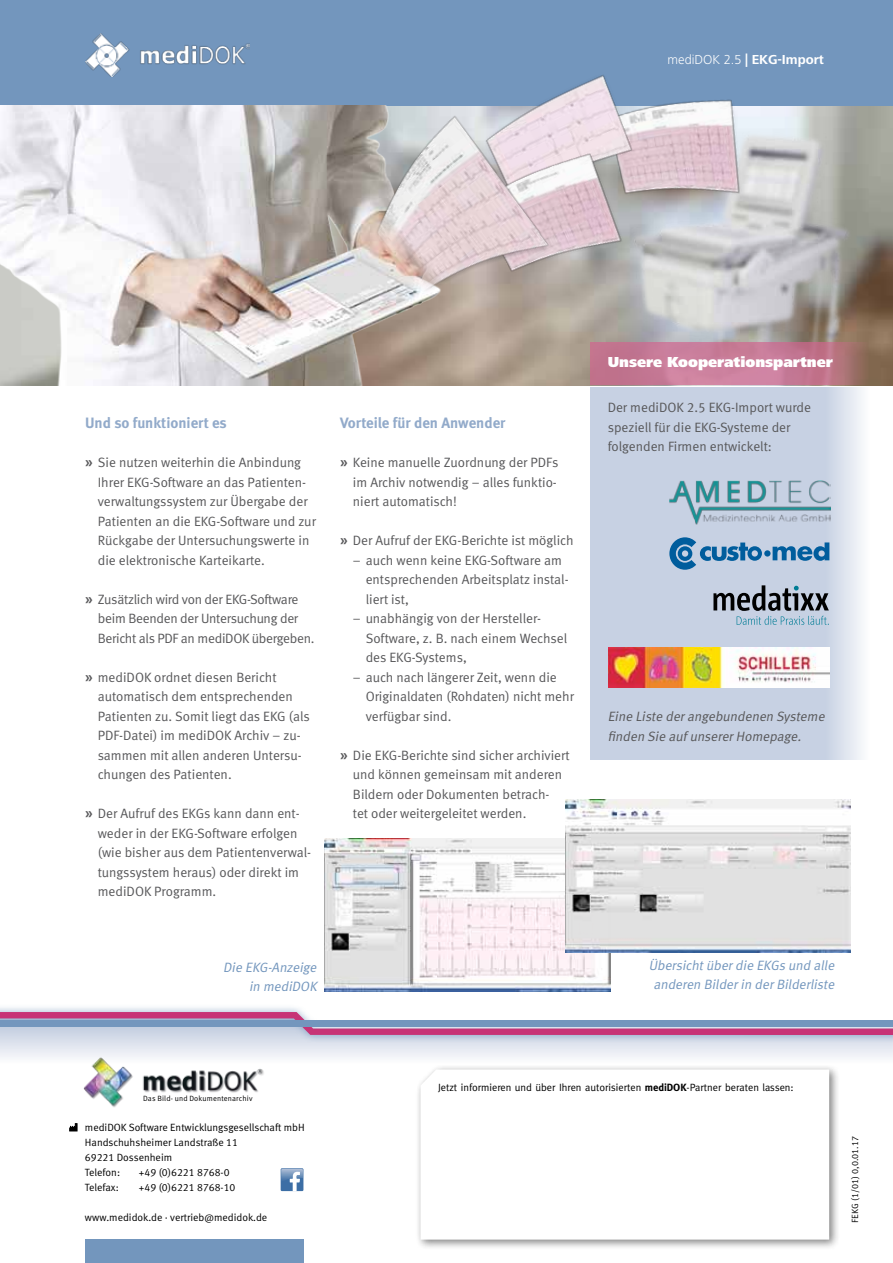
<style>
.page{position:relative;width:893px;height:1263px;background:#fff}
.page>*{position:absolute;margin:0;border:0;box-sizing:border-box;transform-origin:0 0}
.t1{font:15px "Meta Bold LF";color:#92aaca}
.t2{font:900 15px "Frutiger Next LT";color:#fff}
.t3{font:13.5px/19.5px "Meta Normal LF";color:#58585a}
.t4{font:13.5px/19.5px "Meta Normal LF";letter-spacing:-.02em;color:#58585a}
.t5{font:italic 13.5px/19.5px "Meta Normal LF";color:#7396bd;text-align:center}
.t6{font:italic 13.5px/19.5px "Meta Normal LF";color:#58585a}
.t7{font:700 13.5px "Frutiger Next LT";color:#fff}
.t8{font:10.5px/15px "Meta Normal LF";color:#000}
.t9{font:10.5px "Meta";color:#000}
.t10{font:9px "Meta Normal LF Caps";color:#000}
.t11{font:7.65px "Meta Normal LF";letter-spacing:.02em;color:#000}
.s1{font-weight:300}
.s2{font-family:"Frutiger Next LT";font-weight:700;font-size:15px}
.s3{font-weight:700}
</style>
<div class="page">
<svg style="left:0;top:1043px;width:893px;height:15px"></svg>
<div style="left:0;top:1004px;width:893px;height:39px;background:#7396bd;opacity:.75"></div>
<svg style="left:0;top:1012px;width:893px;height:23px"></svg>
<div style="left:0;top:1020px;width:893px;height:7px;background:#7396bd"></div>
<div style="left:0;top:0;width:893px;height:105px;background:#7396bd"></div>
<div style="left:85px;top:1239px;width:218px;height:24px;background:#7396bd"></div>
<svg style="left:69px;top:1123px;width:8px;height:8px"></svg>
<div style="left:415px;top:1064px;width:425px;height:187px;background:#000;opacity:.5"></div>
<svg style="left:421px;top:1069px;width:408px;height:170px"></svg>
<div style="left:281px;top:1168px;width:22px;height:23px;background:#7c9cc1"></div>
<svg style="left:281px;top:1169px;width:22px;height:22px"></svg>
<img style="left:85px;top:34px;width:165px;height:43px">
<img style="left:612px;top:105px;width:281px;height:281px">
<img style="left:0;top:105px;width:501px;height:281px">
<img style="left:650px;top:99px;width:115px;height:133px">
<img style="left:545px;top:75px;width:105px;height:56px">
<img style="left:572px;top:131px;width:78px;height:184px">
<svg style="left:590px;top:342px;width:289px;height:43px;background:#bf788e"></svg>
<img style="left:325px;top:838px;width:285px;height:153px">
<img style="left:566px;top:800px;width:285px;height:153px">
<svg style="left:590px;top:387px;width:272px;height:373px;background:#cbd4e4"></svg>
<img style="left:669px;top:480px;width:161px;height:44px">
<svg style="left:713px;top:585px;width:116px;height:40px;background:#909caa"></svg>
<div style="left:764px;top:550px;width:6px;height:7px;background:#005d9d;border-radius:50%"></div>
<svg style="left:669px;top:537px;width:93px;height:33px;background:#7da5c8"></svg>
<svg style="left:773px;top:542px;width:56px;height:19px"></svg>
<img style="left:608px;top:648px;width:221px;height:40px">
<img style="left:72px;top:1048px;width:199px;height:59px">
<img style="left:331px;top:102px;width:241px;height:241px">
<p class="t7" style="left:668px;top:52px;width:158px"><span class="s1">mediDOK 2.5</span> | EKG-Import</p>
<p class="t1" style="left:85px;top:414px;width:143px">Und so funktioniert es</p>
<p class="t3" style="left:98px;top:453px;width:220px;text-indent:-13px"><span class="s2">»</span> Sie nutzen weiterhin die Anbindung Ihrer EKG-Software an das Patienten&shy;verwaltungssystem zur Übergabe der Patienten an die EKG-Software und zur Rückgabe der Untersuchungswerte in die elektronische Karteikarte.</p>
<p class="t4" style="left:98px;top:589px;width:218px;text-indent:-13px"><span class="s2">»</span> Zusätzlich wird von der EKG-Software beim Beenden der Untersuchung der<br>Bericht als PDF an mediDOK übergeben.</p>
<p class="t3" style="left:98px;top:667px;width:214px;text-indent:-13px"><span class="s2">»</span> mediDOK ordnet diesen Bericht automatisch dem entsprechenden<br>Patienten zu. Somit liegt das EKG (als<br>PDF-Datei) im mediDOK Archiv – zu&shy;sammen mit allen anderen Untersu&shy;chungen des Patienten.</p>
<p class="t3" style="left:98px;top:804px;width:215px;text-indent:-13px"><span class="s2">»</span> Der Aufruf des EKGs kann dann ent&shy;weder in der EKG-Software erfolgen (wie bisher aus dem Patientenverwal&shy;tungssystem heraus) oder direkt im mediDOK Programm.</p>
<p class="t1" style="left:340px;top:414px;width:167px">Vorteile für den Anwender</p>
<p class="t3" style="left:353px;top:453px;width:207px;text-align:justify;text-indent:-13px"><span class="s2">»</span> Keine manuelle Zuordnung der PDFs im Archiv notwendig – alles funktio&shy;niert automatisch!</p>
<p class="t3" style="left:340px;top:531px;width:235px"><span class="s2">»</span> Der Aufruf der EKG-Berichte ist möglich</p>
<p class="t3" style="left:366px;top:550px;width:205px;text-indent:-13px">– auch wenn keine EKG-Software am entsprechenden Arbeitsplatz instal&shy;liert ist,</p>
<p class="t3" style="left:366px;top:609px;width:203px;text-indent:-13px">– unabhängig von der Hersteller-<br>Software, z. B. nach einem Wechsel des EKG-Systems,</p>
<p class="t3" style="left:366px;top:667px;width:210px;text-indent:-13px">– auch nach längerer Zeit, wenn die<br>Originaldaten (Rohdaten) nicht mehr verfügbar sind.</p>
<p class="t3" style="left:353px;top:745px;width:218px;text-indent:-13px"><span class="s2">»</span> Die EKG-Berichte sind sicher archiviert und können gemeinsam mit anderen Bildern oder Dokumenten betrach-<br>tet oder weitergeleitet werden.</p>
<p class="t5" style="left:223px;top:957px;width:98px;text-align:right">Die EKG-Anzeige in mediDOK</p>
<p class="t2" style="left:608px;top:354px;width:227px">Unsere Kooperationspartner</p>
<p class="t3" style="left:608px;top:398px;width:205px">Der mediDOK 2.5 EKG-Import wurde speziell für die EKG-Systeme der folgenden Firmen entwickelt:</p>
<p class="t6" style="left:608px;top:707px;width:221px">Eine Liste derangebundenen Systeme finden Sie auf unsererHomepage.</p>
<p class="t5" style="left:649px;top:955px;width:190px">Übersichtüberdie EKGs und alle anderen Bilderin derBilderliste</p>
<p class="t11" style="left:143px;top:1094px;width:111px">Das Bild- und Dokumentenarchiv</p>
<p class="t8" style="left:85px;top:1120px;width:221px">mediDOK Software Entwicklungsgesellschaft mbH<br>Handschuhsheimer Landstraße 11<br>69221 Dossenheim<br>Telefon:</p>
<p class="t8" style="left:139px;top:1165px;width:92px">+49 (0)6221 8768-0</p>
<p class="t8" style="left:85px;top:1180px;width:35px">Telefax:</p>
<p class="t8" style="left:139px;top:1180px;width:98px">+49 (0)6221 8768-10</p>
<p class="t8" style="left:85px;top:1210px;width:184px">www.medidok.de · vertrieb@medidok.de</p>
<p class="t9" style="left:438px;top:1081px;width:357px">Jetzt informieren und über Ihren autorisierten <span class="s3">mediDOK</span>-Partner beraten lassen:</p>
<p class="t10" style="left:850px;top:1222px;width:88px;rotate:-90deg">FEKG (1/01) 0,0.01.17</p>
</div>
